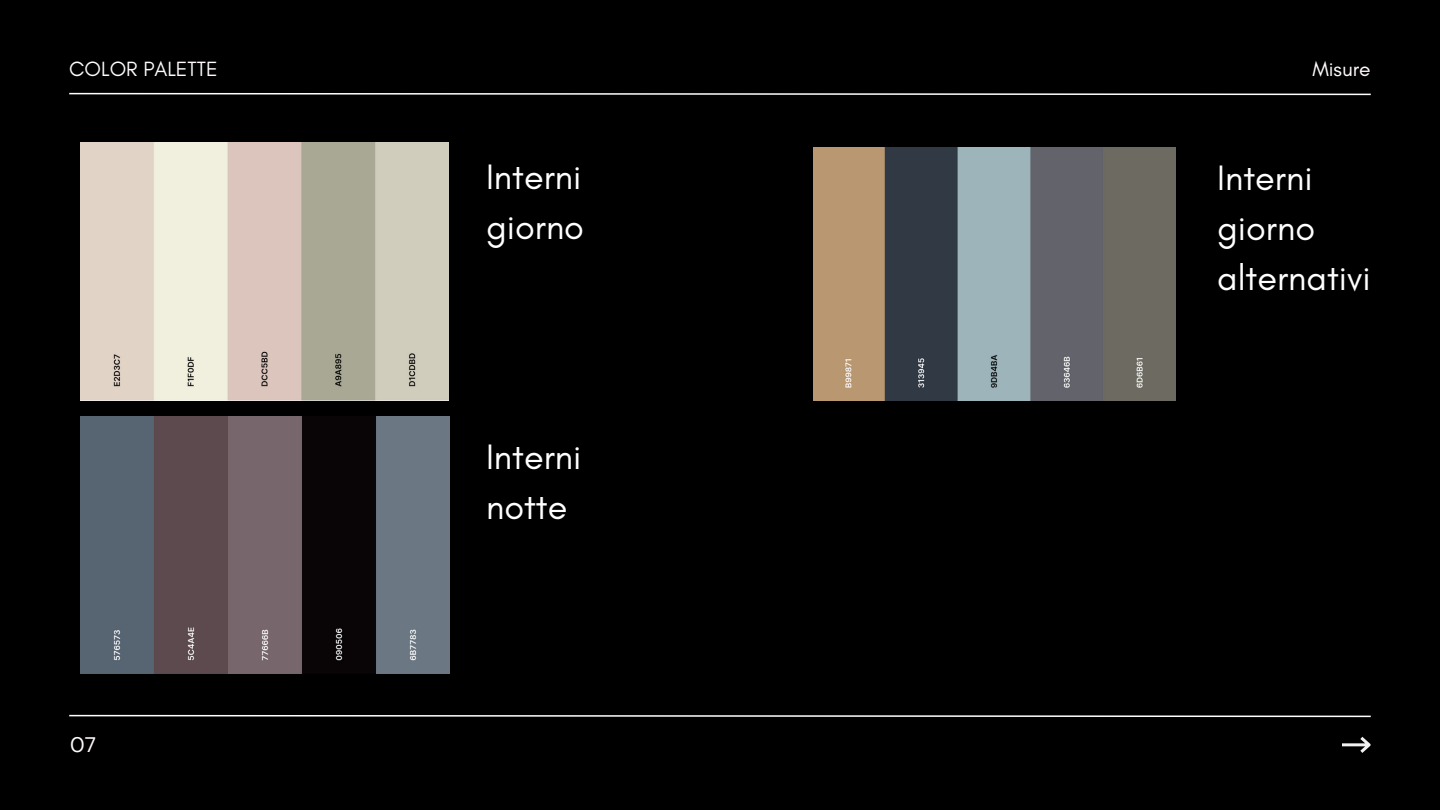
<style>
.page{position:relative;width:1440px;height:810px;background:#000}
.page>*{position:absolute;margin:0;border:0;box-sizing:border-box;transform-origin:0 0}
.t1{font:36px "Glacial Indifference";color:#fff}
.t2{font:21px "Glacial Indifference";color:#fffbfb}
.t3{font:21px "DM Sans";color:#fffbfb}
</style>
<div class="page">
<svg style="left:69px;top:714px;width:1302px;height:4px"></svg>
<svg style="left:1342px;top:737px;width:29px;height:16px"></svg>
<svg style="left:69px;top:92px;width:1302px;height:4px"></svg>
<img style="left:814px;top:148px;width:362px;height:252px">
<img style="left:81px;top:416px;width:369px;height:257px">
<img style="left:81px;top:143px;width:368px;height:257px">
<p class="t2" style="left:69px;top:56px;width:150px">COLOR PALETTE</p>
<p class="t2" style="left:1312px;top:56px;width:60px">Misure</p>
<p class="t3" style="left:70px;top:731px;width:27px">07</p>
<p class="t1" style="left:486px;top:155px;width:97px">Interni</p>
<p class="t1" style="left:486px;top:205px;width:100px">giorno</p>
<p class="t1" style="left:486px;top:435px;width:97px">Interni</p>
<p class="t1" style="left:486px;top:485px;width:83px">notte</p>
<p class="t1" style="left:1217px;top:156px;width:97px">Interni</p>
<p class="t1" style="left:1217px;top:206px;width:100px">giorno</p>
<p class="t1" style="left:1217px;top:256px;width:155px">alternativi</p>
</div>
